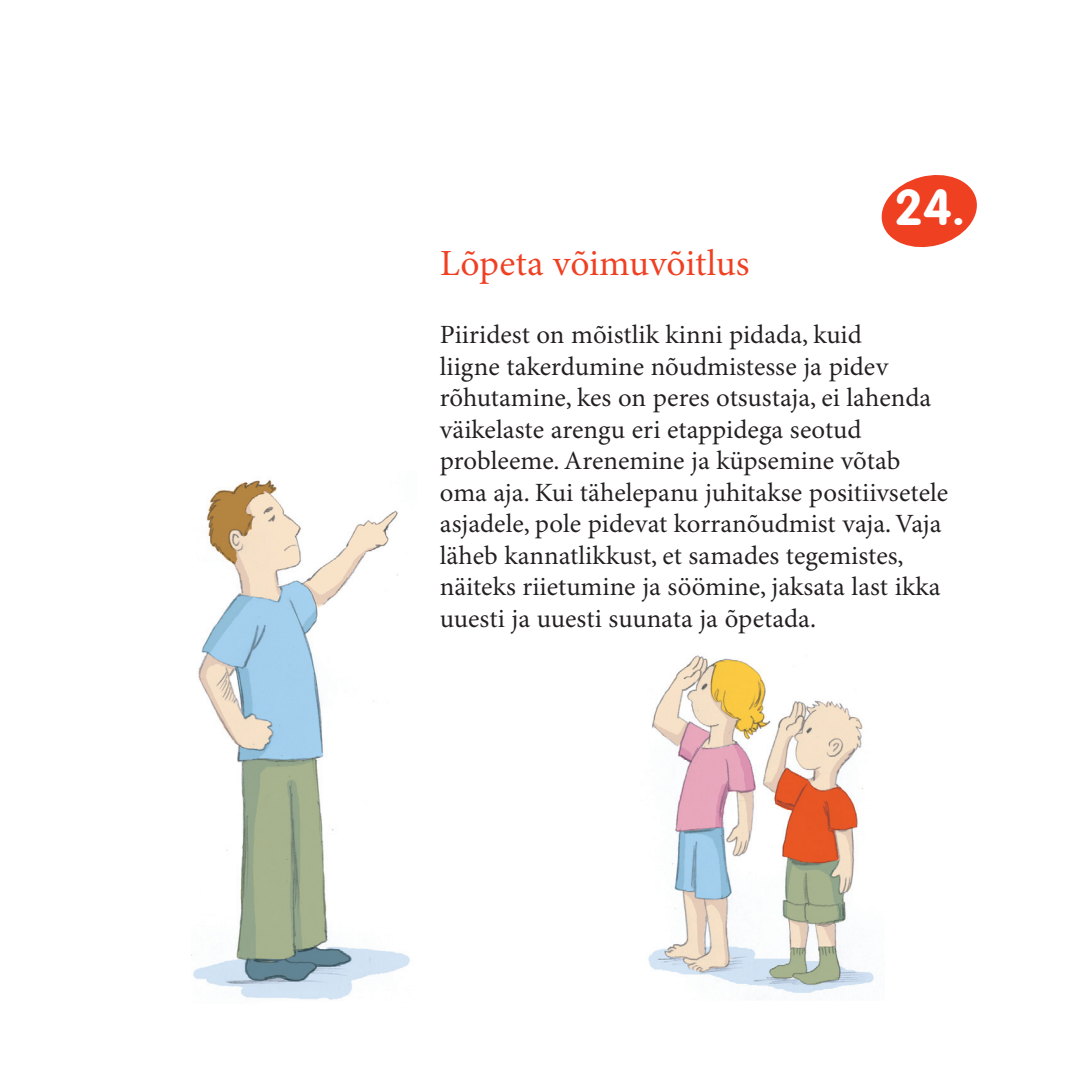
<style>
.page{position:relative;width:1092px;height:1092px;background:#fff}
.page>*{position:absolute;margin:0;border:0;box-sizing:border-box;transform-origin:0 0}
.t1{font:700 49.88px "VAG Rounded";color:#fff}
.t2{font:36.75px "Minion Pro";letter-spacing:-.005em;color:#ef4022}
.t3{font:26.25px/31.5px "Minion Pro";color:#231f20}
</style>
<div class="page">
<img style="left:193px;top:480px;width:217px;height:520px">
<img style="left:648px;top:655px;width:226px;height:340px">
<svg style="left:881px;top:175px;width:96px;height:73px"></svg>
<h2 class="t2" style="left:440px;top:241px;width:311px">Lõpeta võimuvõitlus</h2>
<h1 class="t1" style="left:894px;top:178px;width:72px">24.</h1>
<p class="t3" style="left:440px;top:320px;width:510px">Piiridest on mõistlik kinni pidada, kuid<br>liigne takerdumine nõudmistesse ja pidev rõhutamine, kes on peres otsustaja, ei lahenda väikelaste arengu eri etappidega seotud probleeme. Arenemine ja küpsemine võtab oma aja. Kui tähelepanu juhitakse positiivsetele asjadele, pole pidevat korranõudmist vaja. Vaja läheb kannatlikkust, et samades tegemistes, näiteks riietumine ja söömine, jaksata last ikka uuesti ja uuesti suunata ja õpetada.</p>
</div>
